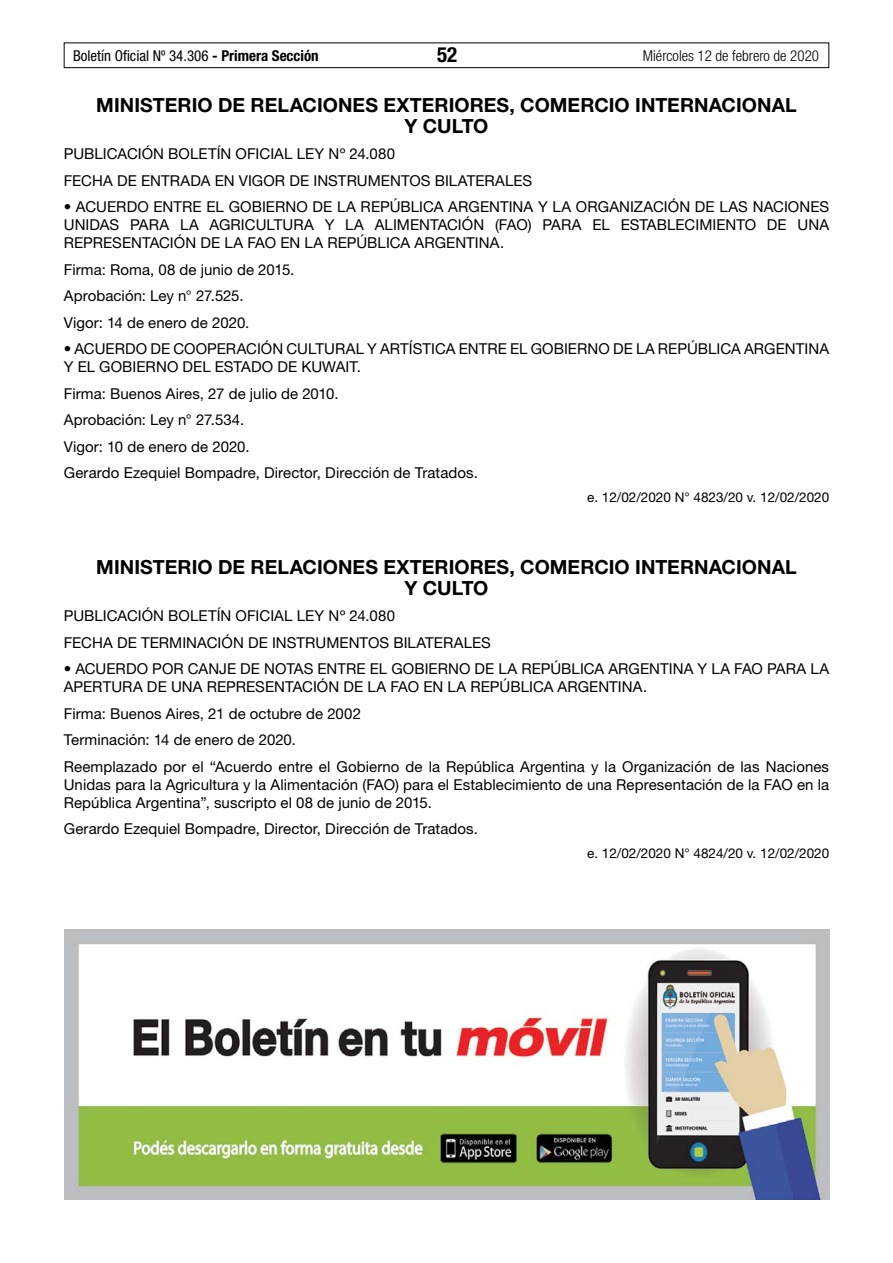
<style>
.page{position:relative;width:893px;height:1263px;background:#fff}
.page>*{position:absolute;margin:0;border:0;box-sizing:border-box;transform-origin:0 0}
.t1{font:700 condensed 21px "Helvetica Neue LT Std";color:#000}
.t2{font:700 19.5px/21px "Helvetica Neue LT Std";color:#000;text-align:center}
.t3{font:15px/26.5px "Helvetica Neue LT Std";letter-spacing:.005em;color:#000}
.t4{font:condensed 15px "Helvetica Neue LT Std";color:#000}
.t5{font:300 condensed 15px "Helvetica Neue LT Std";color:#000}
.t6{font:13.5px "Helvetica Neue LT Std";color:#000}
.s1{font-weight:700}
</style>
<div class="page">
<div style="left:64px;top:43px;width:765px;height:25px;border:1px solid #000"></div>
<img style="left:65px;top:929px;width:765px;height:270px">
<p class="t4" style="left:73px;top:47px;width:247px">Boletín Oficial Nº 34.306 <span class="s1">- Primera Sección</span></p>
<h1 class="t1" style="left:437px;top:42px;width:22px">52</h1>
<p class="t5" style="left:643px;top:47px;width:178px">Miércoles 12 de febrero de 2020</p>
<h2 class="t2" style="left:96px;top:94px;width:702px">MINISTERIO DE RELACIONES EXTERIORES, COMERCIO INTERNACIONAL<br>Y CULTO</h2>
<p class="t3" style="left:64px;top:140px;width:470px">PUBLICACIÓN BOLETÍN OFICIAL LEY Nº 24.080<br>FECHA DE ENTRADA EN VIGOR DE INSTRUMENTOS BILATERALES</p>
<p class="t3" style="left:64px;top:198px;width:767px;line-height:18px;text-align:justify">• ACUERDO ENTRE EL GOBIERNO DE LA REPÚBLICA ARGENTINA Y LA ORGANIZACIÓN DE LAS NACIONES UNIDAS PARA LA AGRICULTURA Y LA ALIMENTACIÓN (FAO) PARA EL ESTABLECIMIENTO DE UNA REPRESENTACIÓN DE LA FAO EN LA REPÚBLICA ARGENTINA.</p>
<p class="t3" style="left:64px;top:256px;width:232px">Firma: Roma, 08 de junio de 2015.<br>Aprobación: Ley n° 27.525.<br>Vigor: 14 de enero de 2020.</p>
<p class="t3" style="left:64px;top:340px;width:767px;line-height:18px">• ACUERDO DE COOPERACIÓN CULTURAL Y ARTÍSTICA ENTRE EL GOBIERNO DE LA REPÚBLICA ARGENTINA<br>Y EL GOBIERNO DEL ESTADO DE KUWAIT.</p>
<p class="t3" style="left:64px;top:380px;width:416px">Firma: Buenos Aires, 27 de julio de 2010.<br>Aprobación: Ley n° 27.534.<br>Vigor: 10 de enero de 2020.<br>Gerardo Ezequiel Bompadre, Director, Dirección de Tratados.</p>
<p class="t6" style="left:587px;top:489px;width:244px">e. 12/02/2020 N° 4823/20 v. 12/02/2020</p>
<h2 class="t2" style="left:96px;top:556px;width:702px">MINISTERIO DE RELACIONES EXTERIORES, COMERCIO INTERNACIONAL<br>Y CULTO</h2>
<p class="t3" style="left:64px;top:602px;width:429px">PUBLICACIÓN BOLETÍN OFICIAL LEY Nº 24.080<br>FECHA DE TERMINACIÓN DE INSTRUMENTOS BILATERALES</p>
<p class="t3" style="left:64px;top:660px;width:767px;line-height:18px">• ACUERDO POR CANJE DE NOTAS ENTRE EL GOBIERNO DE LA REPÚBLICA ARGENTINA Y LA FAO PARA LA<br>APERTURA DE UNA REPRESENTACIÓN DE LA FAO EN LA REPÚBLICA ARGENTINA.</p>
<p class="t3" style="left:64px;top:700px;width:767px">Firma: Buenos Aires, 21 de octubre de 2002<br>Terminación: 14 de enero de 2020.<br>Reemplazado por el “Acuerdo entre el Gobierno de la República Argentina y la Organización de las Naciones</p>
<p class="t3" style="left:64px;top:775px;width:767px;line-height:18px">Unidas para la Agricultura y la Alimentación (FAO) para el Establecimiento de una Representación de la FAO en la<br>República Argentina”, suscripto el 08 de junio de 2015.</p>
<p class="t3" style="left:64px;top:816px;width:416px">Gerardo Ezequiel Bompadre, Director, Dirección de Tratados.</p>
<p class="t6" style="left:587px;top:845px;width:244px">e. 12/02/2020 N° 4824/20 v. 12/02/2020</p>
</div>
